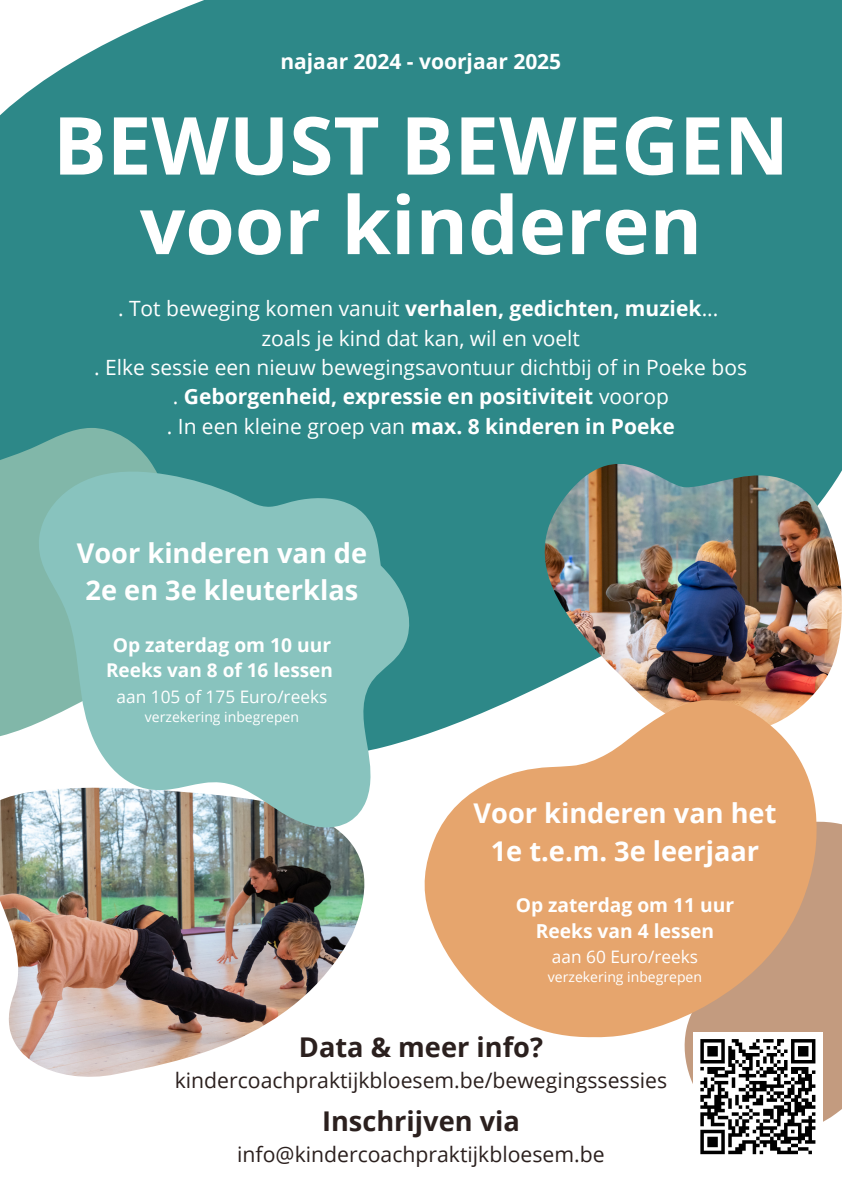
<style>
.page{position:relative;width:842px;height:1191px;background:#fff}
.page>*{position:absolute;margin:0;border:0;box-sizing:border-box;transform-origin:0 0}
.t1{font:700 80px/79.5px "Open Sans";color:#fff;text-align:center}
.t2{font:700 27.2px/37.5px "Open Sans";color:#fff;text-align:center}
.t3{font:700 27.2px "Open Sans";color:#2b201e}
.t4{font:21.2px "Open Sans";color:#2b201e}
.t5{font:21px/29.2px "Open Sans";color:#fff;text-align:center}
.t6{font:700 21px "Open Sans";color:#fff}
.t7{font:700 19.2px "Open Sans";color:#fff}
.t8{font:700 19px "Open Sans";color:#fff}
.t9{font:17.2px "Open Sans";color:#fff}
.t10{font:14px "Open Sans";color:#fff}
.s1{font-weight:700}
</style>
<div class="page">
<div style="left:0;top:0;width:842px;height:739px;background:#2d8888"></div>
<svg style="left:0;top:427px;width:177px;height:312px;background:#74afa4"></svg>
<img style="left:0;top:791px;width:364px;height:285px">
<svg style="left:38px;top:469px;width:375px;height:359px;background:#88bfbb"></svg>
<svg style="left:684px;top:821px;width:158px;height:301px;background:#c8a48b"></svg>
<img style="left:545px;top:464px;width:297px;height:268px">
<svg style="left:421px;top:695px;width:398px;height:342px;fill:#e6a56d"></svg>
<div style="left:693px;top:1031px;width:129px;height:129px;background:#fff"></div>
<svg style="left:700px;top:1039px;width:116px;height:116px"></svg>
<p class="t6" style="left:280px;top:46px;width:282px">najaar 2024 - voorjaar 2025</p>
<p class="t1" style="left:53px;top:104px;width:737px">BEWUST BEWEGEN voor kinderen</p>
<p class="t5" style="left:94px;top:294px;width:654px">. Tot beweging komen vanuit <span class="s1">verhalen, gedichten, muziek</span>... zoals je kind dat kan, wil en voelt<br>. Elke sessie een nieuw bewegingsavontuur dichtbij of in Poeke bos . <span class="s1">Geborgenheid, expressie en positiviteit</span> voorop<br>. In een kleine groep van <span class="s1">max. 8 kinderen in Poeke</span></p>
<h4 class="t2" style="left:77px;top:533px;width:292px">Voor kinderen van de<br>2e en 3e kleuterklas</h4>
<p class="t7" style="left:113px;top:631px;width:220px">Op zaterdag om 10 uur</p>
<p class="t8" style="left:106px;top:656px;width:228px">Reeks van 8 of 16 lessen</p>
<p class="t9" style="left:117px;top:684px;width:212px">aan 105 of 175 Euro/reeks</p>
<p class="t10" style="left:145px;top:707px;width:156px">verzekering inbegrepen</p>
<p class="t2" style="left:473px;top:793px;width:304px">Voor kinderen van het<br>1e t.e.m. 3e leerjaar</p>
<h2 class="t7" style="left:516px;top:891px;width:220px">Op zaterdag om 11 uur</h2>
<h5 class="t7" style="left:536px;top:917px;width:180px">Reeks van 4 lessen</h5>
<p class="t9" style="left:552px;top:944px;width:148px">aan 60 Euro/reeks</p>
<h2 class="t10" style="left:548px;top:967px;width:156px">verzekering inbegrepen</h2>
<h3 class="t3" style="left:299px;top:1027px;width:246px">Data &amp; meer info?</h3>
<h3 class="t4" style="left:175px;top:1065px;width:494px">kindercoachpraktijkbloesem.be/bewegingssessies</h3>
<h1 class="t3" style="left:322px;top:1101px;width:199px">Inschrijven via</h1>
<h1 class="t4" style="left:237px;top:1139px;width:369px">info@kindercoachpraktijkbloesem.be</h1>
</div>
